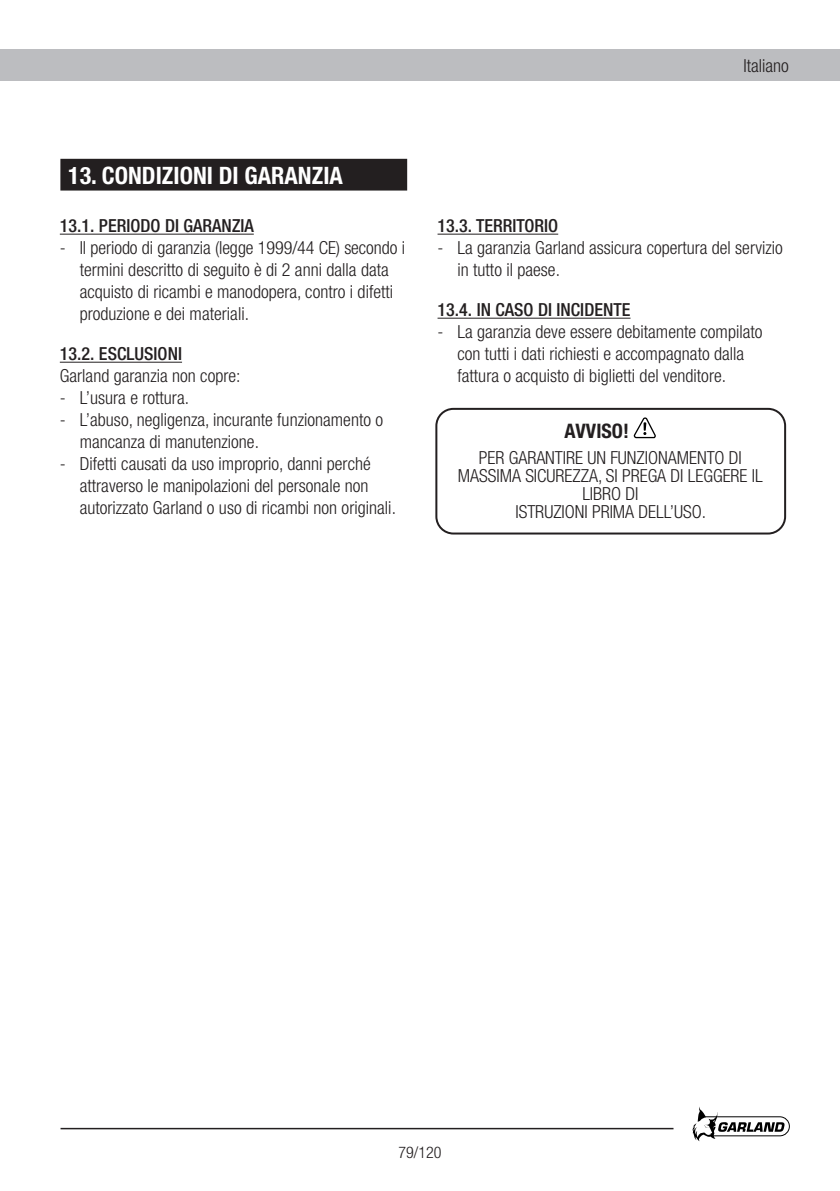
<style>
.page{position:relative;width:840px;height:1191px;background:#fff}
.page>*{position:absolute;margin:0;border:0;box-sizing:border-box;transform-origin:0 0}
.t1{font:700 condensed 24px "Helvetica Neue";color:#fff}
.t2{font:700 condensed 20px "Helvetica Neue";color:#231f20}
.t3{font:300 condensed 18px/22px "Helvetica Neue";color:#231f20}
.t4{font:500 condensed 18px "Helvetica Neue";color:#231f20}
.t5{font:300 condensed 16px "Helvetica Neue";color:#231f20}
</style>
<div class="page">
<div style="left:0;top:50px;width:839px;height:31px;background:#bcbdc0"></div>
<svg style="left:692px;top:1107px;width:97px;height:34px"></svg>
<hr style="left:60px;top:1127px;width:613px;height:2px;background:#231f20">
<hr style="left:60px;top:234px;width:194px;height:1px;background:#231f20">
<hr style="left:60px;top:362px;width:122px;height:1px;background:#231f20">
<hr style="left:437px;top:234px;width:121px;height:1px;background:#231f20">
<hr style="left:437px;top:318px;width:193px;height:1px;background:#231f20">
<div style="left:61px;top:160px;width:345px;height:29px;background:#231f20"></div>
<div style="left:60px;top:159px;width:347px;height:31px;border:2px solid #231f20"></div>
<svg style="left:633px;top:418px;width:23px;height:21px"></svg>
<div style="left:435px;top:408px;width:350px;height:126px;border:2px solid #231f20;border-radius:17px"></div>
<p class="t3" style="left:743px;top:55px;width:47px">Italiano</p>
<h1 class="t1" style="left:68px;top:161px;width:276px">13. CONDIZIONI DI GARANZIA</h1>
<p class="t4" style="left:60px;top:215px;width:195px">13.1. PERIODO DI GARANZIA</p>
<p class="t3" style="left:80px;top:237px;width:326px;text-indent:-20px">- Il periodo di garanzia (legge 1999/44 CE) secondo i termini descritto di seguito è di 2 anni dalla data acquisto di ricambi e manodopera, contro i difetti produzione e dei materiali.</p>
<p class="t4" style="left:60px;top:343px;width:124px">13.2. ESCLUSIONI</p>
<p class="t3" style="left:60px;top:365px;width:182px">Garland garanzia non copre:</p>
<p class="t3" style="left:60px;top:387px;width:131px">- L’usura e rottura.</p>
<p class="t3" style="left:80px;top:409px;width:305px;text-indent:-20px">- L’abuso, negligenza, incurante funzionamento o mancanza di manutenzione.</p>
<p class="t3" style="left:80px;top:453px;width:317px;text-indent:-20px">- Difetti causati da uso improprio, danni perché attraverso le manipolazioni del personale non autorizzato Garland o uso di ricambi non originali.</p>
<p class="t4" style="left:437px;top:215px;width:122px">13.3. TERRITORIO</p>
<p class="t3" style="left:457px;top:237px;width:326px;text-indent:-20px">- La garanzia Garland assicura copertura del servizio in tutto il paese.</p>
<p class="t4" style="left:437px;top:299px;width:194px">13.4. IN CASO DI INCIDENTE</p>
<p class="t3" style="left:457px;top:321px;width:306px;text-indent:-20px">- La garanzia deve essere debitamente compilato con tutti i dati richiesti e accompagnato dalla fattura o acquisto di biglietti del venditore.</p>
<p class="t2" style="left:564px;top:419px;width:66px">AVVISO!</p>
<p class="t3" style="left:457px;top:449px;width:306px;line-height:18px;text-align:center">PER GARANTIRE UN FUNZIONAMENTO DI<br>MASSIMA SICUREZZA, SI PREGA DI LEGGERE IL<br>LIBRO DI<br>ISTRUZIONI PRIMA DELL’USO.</p>
<p class="t5" style="left:398px;top:1142px;width:45px">79/120</p>
</div>
